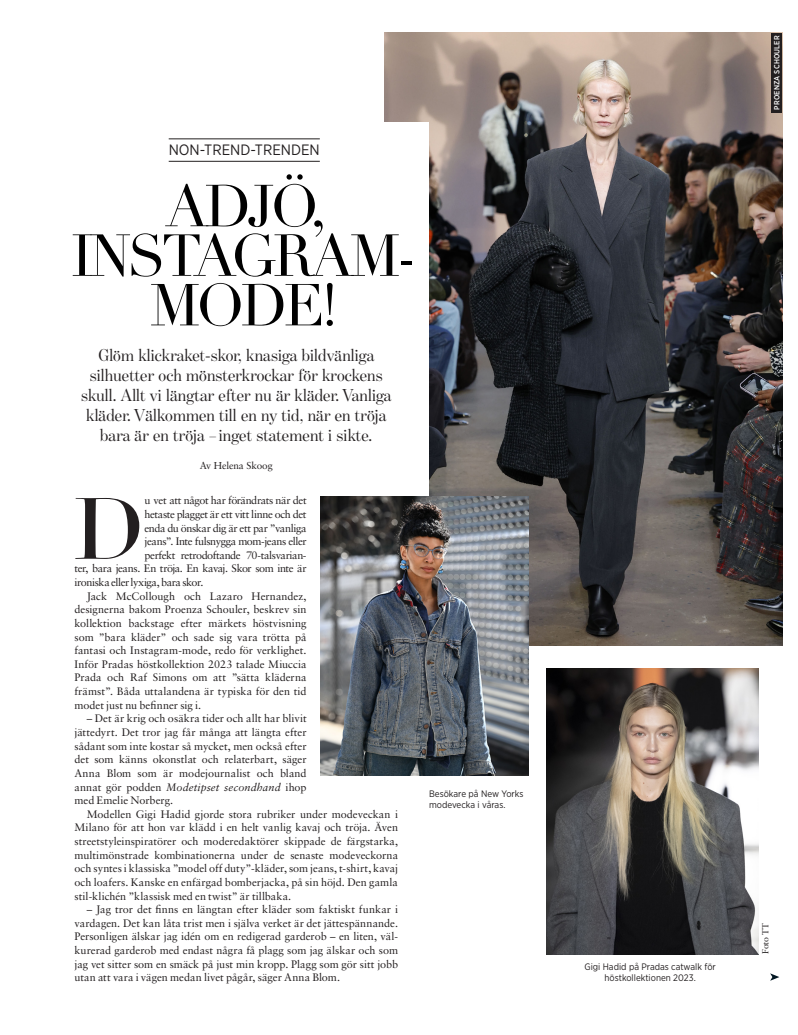
<style>
.page{position:relative;width:798px;height:1035px;background:#fff}
.page>*{position:absolute;margin:0;border:0;box-sizing:border-box;transform-origin:0 0}
._52_Brödtext_anfang{font:100.12px "Surveyor Fine";color:#231f20}
._10_Rubrik{font:58.12px/49.5px "Didot LT Std";letter-spacing:-.07em;color:#000;text-align:center}
._40_Ingress_mellan{font:17.5px/20px "Benton Mod Disp";letter-spacing:.01em;color:#231f20;text-align:center}
._00_Dårrad{font:15px "Gotham Narrow";color:#231f20}
._50_Brödtext{font:10.88px/13.6px "Sabon LT Std";color:#231f20;text-align:justify}
._52_Brödtext_anfang-2{font:10.88px "Sabon LT Std";letter-spacing:-.035em;color:#231f20}
._30_Byline{font:10px "Sabon LT Std";letter-spacing:-.01em;color:#231f20}
._70_Bildtext{font:9.38px/11.2px "Gotham Narrow";color:#231f20;text-align:center}
._31_Fotobyline{font:8.75px "Sabon LT Std";letter-spacing:-.01em;color:#231f20}
._70_Bildtext-2{font:500 7.5px "Gotham Narrow";letter-spacing:.02em;color:#fff}
.s1{font-style:italic}
</style>
<div class="page">
<img style="left:384px;top:33px;width:397px;height:612px">
<div style="left:60px;top:123px;width:369px;height:531px;background:#fff"></div>
<hr style="left:169px;top:161px;width:151px;height:1px;background:#231f20">
<hr style="left:169px;top:138px;width:151px;height:1px;background:#231f20">
<img style="left:546px;top:668px;width:212px;height:286px">
<img style="left:321px;top:496px;width:207px;height:279px">
<svg style="left:770px;top:973px;width:9px;height:7px"></svg>
<div style="left:770px;top:33px;width:11px;height:79px;background:#231f20"></div>
<p class="_00_Dårrad" style="left:169px;top:140px;width:152px">NON-TREND-TRENDEN</p>
<p class="_10_Rubrik" style="left:71px;top:183px;width:348px">ADJÖ,<br>INSTAGRAM-<br>MODE!</p>
<p class="_40_Ingress_mellan" style="left:81px;top:345px;width:311px">Glöm klickraket-skor, knasiga bildvänliga silhuetter och mönsterkrockar för krockens skull. Allt vi längtar efter nu är kläder. Vanliga kläder. Välkommen till en ny tid, när en tröja bara är en tröja – inget statement i sikte.</p>
<p class="_30_Byline" style="left:200px;top:460px;width:74px">Av Helena Skoog</p>
<p class="_52_Brödtext_anfang" style="left:74px;top:470px;width:70px">D</p>
<p class="_52_Brödtext_anfang-2" style="left:144px;top:494px;width:163px">u vet att något har förändrats när det</p>
<p class="_52_Brödtext_anfang-2" style="left:144px;top:507px;width:163px">hetaste plagget är ett vitt linne och det</p>
<p class="_52_Brödtext_anfang-2" style="left:144px;top:521px;width:163px">enda du önskar dig är ett par ”vanliga</p>
<p class="_52_Brödtext_anfang-2" style="left:144px;top:535px;width:163px">jeans”. Inte fulsnygga mom-jeans eller</p>
<p class="_52_Brödtext_anfang-2" style="left:144px;top:548px;width:163px">perfekt retrodoftande 70-talsvarian-</p>
<p class="_52_Brödtext_anfang-2" style="left:74px;top:562px;width:233px">ter, bara jeans. En tröja. En kavaj. Skor som inte är</p>
<p class="_52_Brödtext_anfang-2" style="left:74px;top:576px;width:130px">ironiska eller lyxiga, bara skor.</p>
<p class="_50_Brödtext" style="left:74px;top:589px;width:233px;text-indent:12px">Jack McCollough och Lazaro Hernandez, designerna bakom Proenza Schouler, beskrev sin kollektion backstage efter märkets höstvisning som ”bara kläder” och sade sig vara trötta på fantasi och Instagram-mode, redo för verklighet.<br>Inför Pradas höstkollektion 2023 talade Miuccia Prada och Raf Simons om att ”sätta kläderna främst”. Båda uttalandena är typiska för den tid modet just nu befinner sig i.</p>
<p class="_50_Brödtext" style="left:74px;top:711px;width:233px;text-indent:12px">– Det är krig och osäkra tider och allt har blivit jättedyrt. Det tror jag får många att längta efter sådant som inte kostar så mycket, men också efter det som känns okonstlat och relaterbart, säger Anna Blom som är modejournalist och bland annat gör podden <span class="s1">Modetipset secondhand</span> ihop med Emelie Norberg.</p>
<p class="_50_Brödtext" style="left:74px;top:807px;width:325px;text-indent:12px">Modellen Gigi Hadid gjorde stora rubriker under modeveckan i Milano för att hon var klädd i en helt vanlig kavaj och tröja. Även streetstyleinspiratörer och moderedaktörer skippade de färgstarka, multimönstrade kombinationerna under de senaste modeveckorna och syntes i klassiska ”model off duty”-kläder, som jeans, t-shirt, kavaj och loafers. Kanske en enfärgad bomberjacka, på sin höjd. Den gamla stil-klichén ”klassisk med en twist” är tillbaka.</p>
<p class="_50_Brödtext" style="left:74px;top:902px;width:325px;text-indent:12px">– Jag tror det finns en längtan efter kläder som faktiskt funkar i vardagen. Det kan låta trist men i själva verket är det jättespännande.<br>Personligen älskar jag idén om en redigerad garderob – en liten, väl&shy;kurerad garderob med endast några få plagg som jag älskar och som jag vet sitter som en smäck på just min kropp. Plagg som gör sitt jobb utan att vara i vägen medan livet pågår, säger Anna Blom.</p>
<p class="_70_Bildtext" style="left:429px;top:788px;width:96px;text-align:left">Besökare på New Yorks modevecka i våras.</p>
<p class="_70_Bildtext-2" style="left:771px;top:110px;width:76px;rotate:-90deg">PROENZA SCHOULER</p>
<p class="_70_Bildtext" style="left:584px;top:960px;width:133px">Gigi Hadid på Pradas catwalk för höstkollektionen 2023.</p>
<p class="_31_Fotobyline" style="left:759px;top:954px;width:32px;rotate:-90deg">Foto TT</p>
</div>
